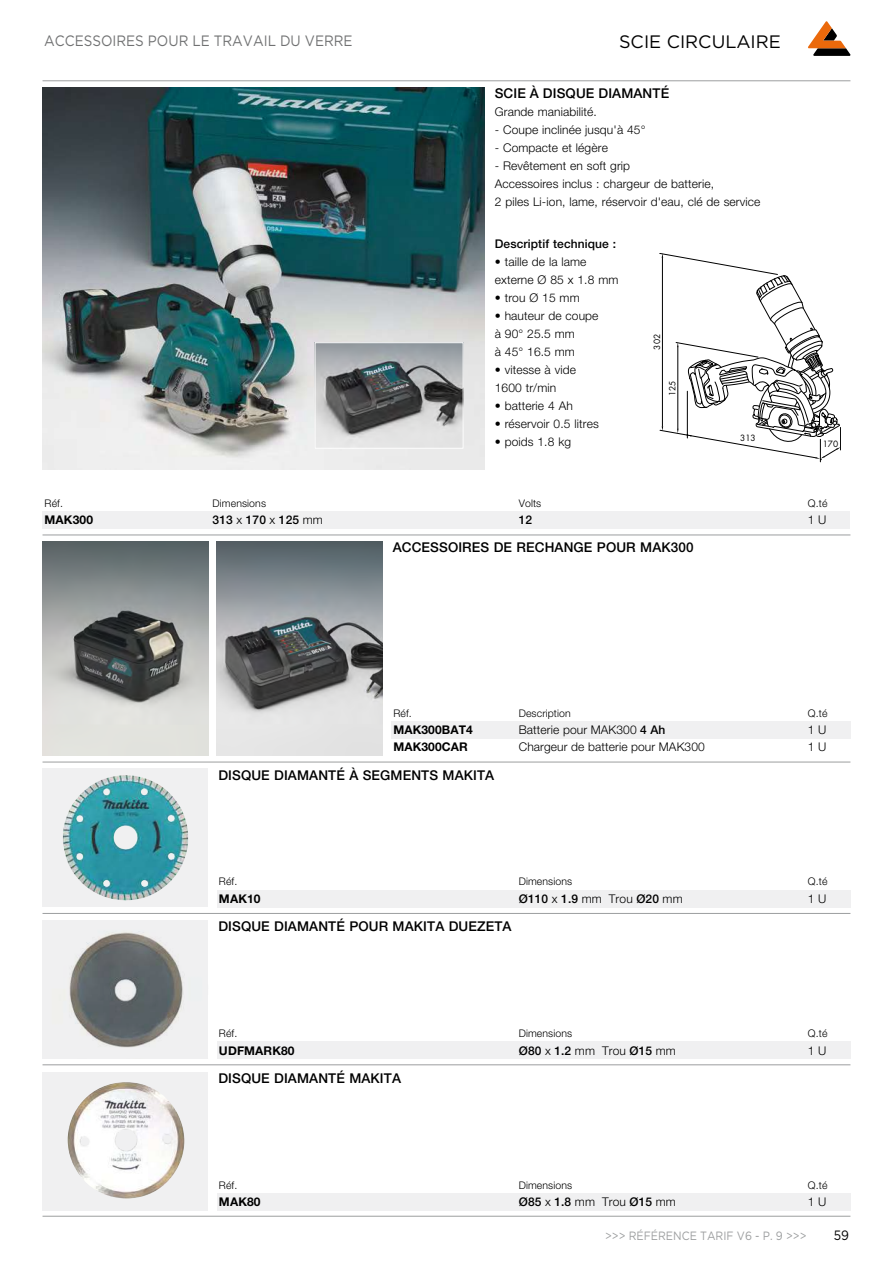
<style>
.page{position:relative;width:893px;height:1263px;background:#fff}
.page>*{position:absolute;margin:0;border:0;box-sizing:border-box;transform-origin:0 0}
.t1{font:18px "Gotham";color:#000}
.t2{font:15px "Gotham";color:#707172;scale:.9 1}
.t3{font:500 13.5px "Helvetica Neue LT Pro";letter-spacing:.01em;color:#000}
.t4{font:13.5px "Gotham";color:#000;scale:.9 1}
.t5{font:300 12px/18px "Helvetica Neue LT Pro";letter-spacing:.01em;color:#000}
.t6{font:500 12px "Helvetica Neue LT Pro";letter-spacing:.01em;color:#000}
.t7{font:700 12px "Helvetica Neue LT Pro";letter-spacing:.01em;color:#000}
.t8{font:12px "Gotham";color:#9c9e9f;scale:.9 1}
.t9{font:300 10.5px "Helvetica Neue LT Pro";letter-spacing:.01em;color:#000}
.t10{font:8.4px "Futura";color:#000}
.s1{font-weight:300}
.s2{font-weight:500}
</style>
<div class="page">
<svg style="left:808px;top:21px;width:42px;height:35px"></svg>
<hr style="left:43px;top:80px;width:807px;height:1px;background:#9c9e9f">
<hr style="left:43px;top:1216px;width:807px;height:1px;background:#9c9e9f">
<hr style="left:43px;top:913px;width:807px;height:1px;background:#9c9e9f">
<hr style="left:43px;top:535px;width:807px;height:1px;background:#9c9e9f">
<hr style="left:43px;top:762px;width:807px;height:1px;background:#9c9e9f">
<img style="left:43px;top:87px;width:442px;height:383px">
<div style="left:43px;top:512px;width:807px;height:17px;background:#f0f0f1"></div>
<img style="left:317px;top:344px;width:144px;height:103px">
<div style="left:315px;top:342px;width:148px;height:107px;border:1px solid #fff"></div>
<svg style="left:659px;top:253px;width:182px;height:209px"></svg>
<div style="left:391px;top:722px;width:459px;height:17px;background:#f0f0f1"></div>
<img style="left:217px;top:541px;width:166px;height:215px">
<img style="left:43px;top:541px;width:165px;height:215px">
<hr style="left:43px;top:1064px;width:807px;height:1px;background:#9c9e9f">
<div style="left:43px;top:768px;width:165px;height:139px;background:#f0f0f1"></div>
<img style="left:62px;top:775px;width:127px;height:126px">
<div style="left:217px;top:890px;width:633px;height:17px;background:#f0f0f1"></div>
<img style="left:43px;top:920px;width:165px;height:139px">
<div style="left:217px;top:1042px;width:633px;height:17px;background:#f0f0f1"></div>
<div style="left:43px;top:1072px;width:165px;height:138px;background:#f0f0f1"></div>
<img style="left:68px;top:1082px;width:116px;height:116px">
<div style="left:217px;top:1193px;width:633px;height:17px;background:#f0f0f1"></div>
<p class="t2" style="left:44px;top:31px;width:344px">ACCESSOIRES POUR LE TRAVAIL DU VERRE</p>
<h1 class="t1" style="left:619px;top:30px;width:163px">SCIE CIRCULAIRE</h1>
<p class="t3" style="left:495px;top:85px;width:176px">SCIE À DISQUE DIAMANTÉ</p>
<p class="t5" style="left:495px;top:103px;width:104px">Grande maniabilité.</p>
<p class="t5" style="left:495px;top:121px;width:152px">- Coupe inclinée jusqu'à 45°</p>
<p class="t5" style="left:495px;top:139px;width:115px">- Compacte et légère</p>
<p class="t5" style="left:495px;top:157px;width:267px">- Revêtement en soft grip<br>Accessoires inclus : chargeur de batterie,<br>2 piles Li-ion, lame, réservoir d'eau, clé de service</p>
<p class="t6" style="left:495px;top:237px;width:123px">Descriptif technique :</p>
<p class="t5" style="left:495px;top:253px;width:125px">• taille de la lame externe Ø 85 x 1.8 mm</p>
<p class="t5" style="left:495px;top:289px;width:86px">• trou Ø 15 mm</p>
<p class="t5" style="left:495px;top:307px;width:105px">• hauteur de coupe à 90° 25.5 mm<br>à 45° 16.5 mm</p>
<p class="t5" style="left:495px;top:361px;width:83px">• vitesse à vide<br>1600 tr/min</p>
<p class="t5" style="left:495px;top:397px;width:80px">• batterie 4 Ah</p>
<p class="t5" style="left:495px;top:415px;width:106px">• réservoir 0.5 litres</p>
<p class="t5" style="left:495px;top:433px;width:78px">• poids 1.8 kg</p>
<p class="t10" style="left:652px;top:350px;width:17px;rotate:-90deg">302</p>
<p class="t10" style="left:667px;top:396px;width:17px;rotate:-90deg">125</p>
<p class="t10" style="left:740px;top:433px;width:17px">313</p>
<p class="t10" style="left:823px;top:438px;width:17px">170</p>
<p class="t9" style="left:45px;top:497px;width:20px">Réf.</p>
<p class="t9" style="left:213px;top:497px;width:55px">Dimensions</p>
<p class="t9" style="left:519px;top:497px;width:24px">Volts</p>
<p class="t9" style="left:808px;top:497px;width:21px">Q.té</p>
<p class="t7" style="left:45px;top:513px;width:50px">MAK300</p>
<p class="t6" style="left:213px;top:513px;width:112px">313 <span class="s1">x</span> 170 <span class="s1">x</span> 125 <span class="s1">mm</span></p>
<p class="t6" style="left:519px;top:513px;width:15px">12</p>
<p class="t5" style="left:808px;top:511px;width:20px">1 U</p>
<p class="t3" style="left:393px;top:540px;width:302px">ACCESSOIRES DE RECHANGE POUR MAK300</p>
<p class="t9" style="left:393px;top:707px;width:20px">Réf.</p>
<p class="t9" style="left:519px;top:707px;width:53px">Description</p>
<p class="t9" style="left:808px;top:707px;width:21px">Q.té</p>
<p class="t7" style="left:393px;top:723px;width:81px">MAK300BAT4</p>
<p class="t5" style="left:519px;top:721px;width:148px">Batterie pour MAK300 <span class="s2">4 Ah</span></p>
<p class="t5" style="left:808px;top:721px;width:20px">1 U</p>
<p class="t7" style="left:393px;top:740px;width:76px">MAK300CAR</p>
<p class="t5" style="left:519px;top:738px;width:188px">Chargeur de batterie pour MAK300</p>
<p class="t5" style="left:808px;top:738px;width:20px">1 U</p>
<p class="t3" style="left:218px;top:767px;width:277px">DISQUE DIAMANTÉ À SEGMENTS MAKITA</p>
<p class="t9" style="left:219px;top:875px;width:20px">Réf.</p>
<p class="t9" style="left:519px;top:875px;width:55px">Dimensions</p>
<p class="t9" style="left:808px;top:875px;width:21px">Q.té</p>
<p class="t7" style="left:219px;top:891px;width:43px">MAK10</p>
<p class="t6" style="left:519px;top:891px;width:165px">Ø110 <span class="s1">x</span> 1.9 <span class="s1">mm Trou</span> Ø20 <span class="s1">mm</span></p>
<p class="t5" style="left:808px;top:889px;width:20px">1 U</p>
<p class="t3" style="left:218px;top:918px;width:295px">DISQUE DIAMANTÉ POUR MAKITA DUEZETA</p>
<p class="t9" style="left:219px;top:1027px;width:20px">Réf.</p>
<p class="t9" style="left:519px;top:1027px;width:55px">Dimensions</p>
<p class="t9" style="left:808px;top:1027px;width:21px">Q.té</p>
<p class="t7" style="left:219px;top:1043px;width:77px">UDFMARK80</p>
<p class="t6" style="left:519px;top:1043px;width:159px">Ø80 <span class="s1">x</span> 1.2 <span class="s1">mm Trou</span> Ø15 <span class="s1">mm</span></p>
<p class="t5" style="left:808px;top:1041px;width:20px">1 U</p>
<p class="t3" style="left:218px;top:1070px;width:184px">DISQUE DIAMANTÉ MAKITA</p>
<p class="t9" style="left:219px;top:1178px;width:20px">Réf.</p>
<p class="t9" style="left:519px;top:1178px;width:55px">Dimensions</p>
<p class="t9" style="left:808px;top:1178px;width:21px">Q.té</p>
<p class="t7" style="left:219px;top:1194px;width:43px">MAK80</p>
<p class="t6" style="left:519px;top:1195px;width:159px">Ø85 <span class="s1">x</span> 1.8 <span class="s1">mm Trou</span> Ø15 <span class="s1">mm</span></p>
<p class="t5" style="left:808px;top:1192px;width:20px">1 U</p>
<p class="t8" style="left:605px;top:1228px;width:225px">&gt;&gt;&gt; RÉFÉRENCE TARIF V6 - P. 9 &gt;&gt;&gt;</p>
<p class="t4" style="left:834px;top:1227px;width:18px">59</p>
</div>
